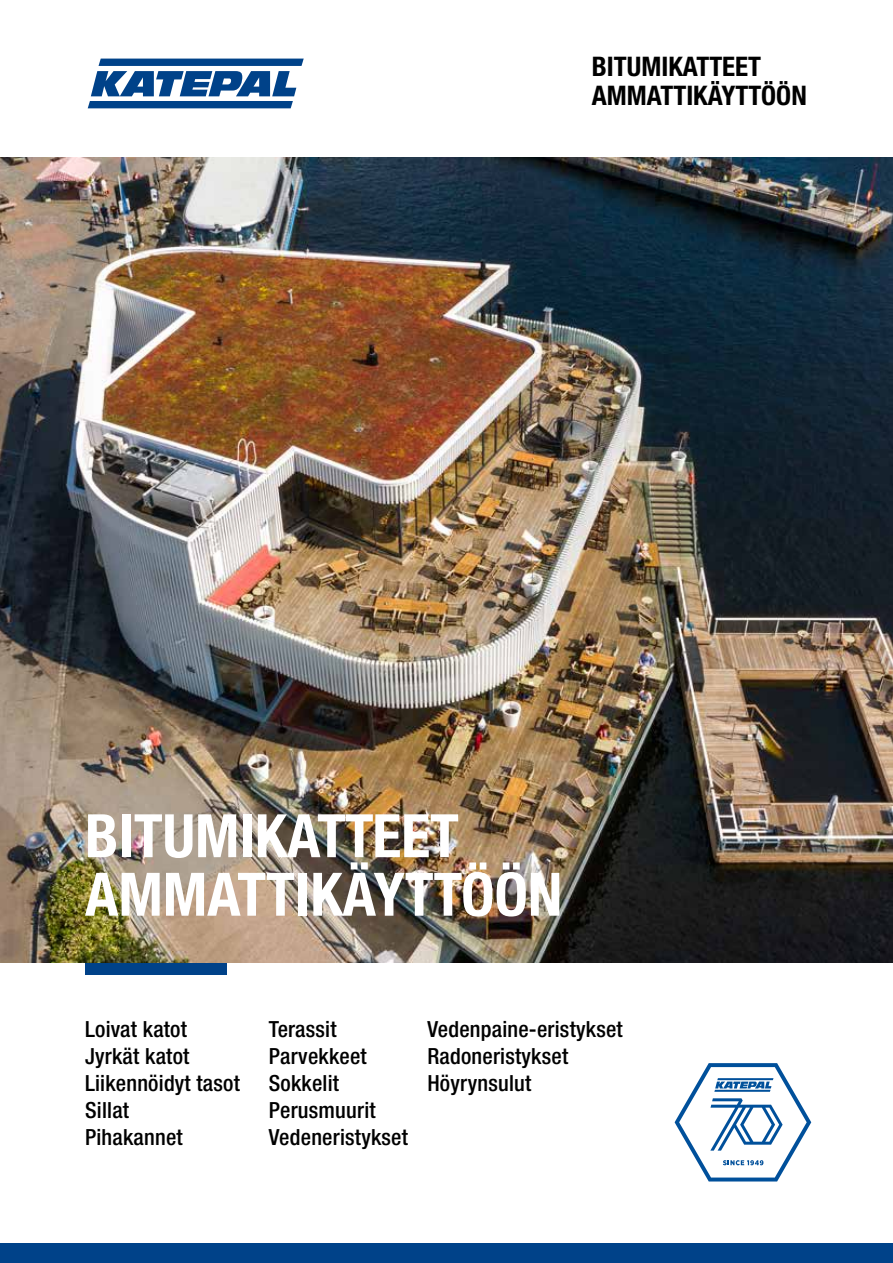
<style>
.page{position:relative;width:893px;height:1263px;background:#fff}
.page>*{position:absolute;margin:0;border:0;box-sizing:border-box;transform-origin:0 0}
.t1{font:700 condensed 60px/58.5px "Helvetica Neue LT Std";color:#fff}
.t2{font:700 condensed 27px/28.8px "Helvetica Neue LT Std";color:#000}
.t3{font:500 condensed 22.35px/27px "Helvetica Neue LT Std";letter-spacing:.01em;color:#000}
</style>
<div class="page">
<div style="left:85px;top:959px;width:142px;height:15px;background:#004289"></div>
<div style="left:0;top:1243px;width:893px;height:20px;background:#004289"></div>
<img style="left:0;top:157px;width:893px;height:806px">
<svg style="left:88px;top:59px;width:216px;height:49px"></svg>
<svg style="left:675px;top:1063px;width:136px;height:118px"></svg>
<p class="t2" style="left:592px;top:52px;width:216px">BITUMIKATTEET<br>AMMATTIKÄYTTÖÖN</p>
<h1 class="t1" style="left:85px;top:806px;width:479px">BITUMIKATTEET<br>AMMATTIKÄYTTÖÖN</h1>
<p class="t3" style="left:85px;top:1015px;width:156px">Loivat katot<br>Jyrkät katot<br>Liikennöidyt tasot<br>Sillat<br>Pihakannet</p>
<p class="t3" style="left:269px;top:1015px;width:141px">Terassit<br>Parvekkeet<br>Sokkelit<br>Perusmuurit<br>Vedeneristykset</p>
<p class="t3" style="left:427px;top:1015px;width:197px">Vedenpaine-eristykset<br>Radoneristykset<br>Höyrynsulut</p>
</div>
